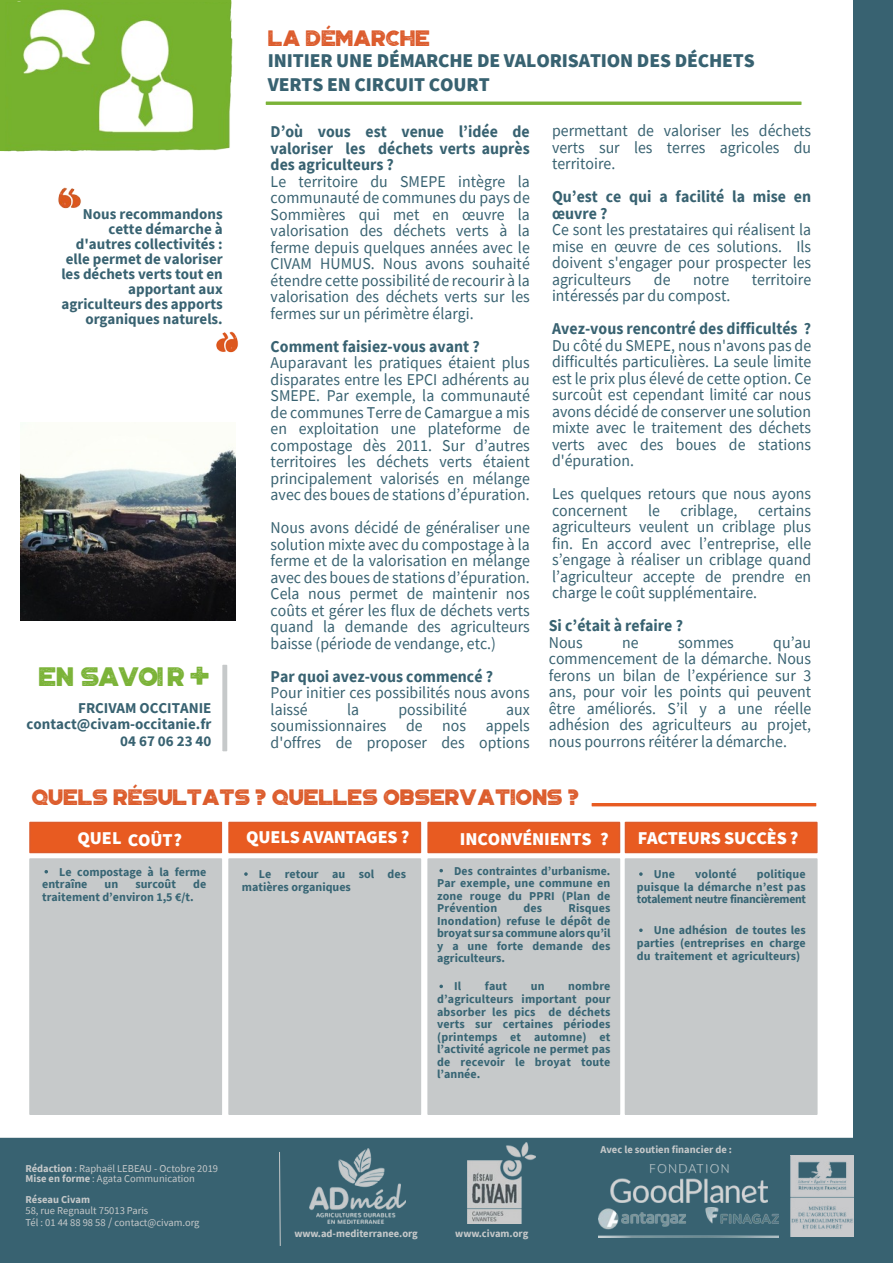
<style>
.page{position:relative;width:893px;height:1263px;background:#fff}
.page>*{position:absolute;margin:0;border:0;box-sizing:border-box;transform-origin:0 0}
.t1{font:27px "Portico Rough";letter-spacing:-.06em;color:#7bb338}
.t2{font:22.5px "Portico Rough";letter-spacing:-.005em;color:#dc5c2c}
.t3{font:22.5px "Portico Rough";letter-spacing:-.005em;color:#dc5c2d}
.t4{font:900 19.5px/24.5px "Source Sans Pro";letter-spacing:-.005em;color:#386271}
.t5{font:900 18px "Source Sans Pro";letter-spacing:-.01em;color:#fff}
.t6{font:16.5px/16.5px "Source Sans Pro";color:#386271;text-align:justify;scale:.96 1}
.t7{font:700 16.5px/16.5px "Source Sans Pro";color:#386271;scale:.96 1}
.t8{font:700 15px/15px "Source Sans Pro";color:#386271;text-align:right}
.t9{font:700 12px/12.5px "Source Sans Pro";color:#376574;text-align:justify}
.t10{font:10.5px/10.5px "Source Sans Pro";color:#c6c9ca}
.t11{font:700 10.5px "Source Sans Pro";color:#c6c9ca}
.s1{font-size:30px}
.s2{font-weight:700}
.s3{font-size:12px}
</style>
<div class="page">
<hr style="left:266px;top:102px;width:535px;height:3px;background:#7bb338">
<div style="left:854px;top:0;width:39px;height:1263px;background:#386271"></div>
<div style="left:0;top:1138px;width:854px;height:125px;background:#386271"></div>
<img style="left:468px;top:1142px;width:67px;height:81px">
<img style="left:309px;top:1149px;width:97px;height:74px">
<svg style="left:279px;top:1151px;width:2px;height:96px"></svg>
<div style="left:30px;top:822px;width:191px;height:30px;background:#e85b21"></div>
<div style="left:29px;top:822px;width:193px;height:31px;border:2px solid #dc5c2d"></div>
<div style="left:30px;top:859px;width:191px;height:255px;background:#c6c9ca"></div>
<div style="left:29px;top:858px;width:193px;height:257px;border:2px solid #c6c9ca"></div>
<div style="left:229px;top:822px;width:191px;height:30px;background:#e85b21"></div>
<div style="left:228px;top:822px;width:193px;height:31px;border:2px solid #dc5c2d"></div>
<div style="left:229px;top:859px;width:191px;height:255px;background:#c6c9ca"></div>
<div style="left:228px;top:858px;width:193px;height:257px;border:2px solid #c6c9ca"></div>
<div style="left:428px;top:822px;width:191px;height:30px;background:#e85b21"></div>
<div style="left:427px;top:822px;width:193px;height:31px;border:2px solid #dc5c2d"></div>
<div style="left:428px;top:859px;width:191px;height:255px;background:#c6c9ca"></div>
<div style="left:427px;top:858px;width:193px;height:257px;border:2px solid #c6c9ca"></div>
<div style="left:625px;top:822px;width:192px;height:30px;background:#e85b21"></div>
<div style="left:625px;top:822px;width:193px;height:31px;border:2px solid #dc5c2d"></div>
<div style="left:625px;top:859px;width:192px;height:255px;background:#c6c9ca"></div>
<div style="left:625px;top:858px;width:193px;height:257px;border:2px solid #c6c9ca"></div>
<hr style="left:592px;top:803px;width:224px;height:3px;background:#e85b21">
<div style="left:222px;top:665px;width:5px;height:86px;border:2px solid #c6c9ca"></div>
<svg style="left:639px;top:872px;width:4px;height:4px"></svg>
<svg style="left:639px;top:928px;width:4px;height:4px"></svg>
<img style="left:58px;top:187px;width:23px;height:22px">
<img style="left:216px;top:331px;width:22px;height:22px">
<svg style="left:244px;top:872px;width:4px;height:4px"></svg>
<svg style="left:439px;top:869px;width:4px;height:3px"></svg>
<svg style="left:439px;top:985px;width:4px;height:3px"></svg>
<img style="left:610px;top:1164px;width:157px;height:38px">
<img style="left:791px;top:1155px;width:63px;height:81px">
<img style="left:598px;top:1207px;width:181px;height:30px">
<img style="left:0;top:0;width:233px;height:152px">
<img style="left:0;top:1px;width:5px;height:149px">
<img style="left:0;top:0;width:231px;height:1px">
<img style="left:21px;top:444px;width:215px;height:177px">
<p class="t8" style="left:61px;top:208px;width:163px">Nous recommandons cette démarche à d'autres collectivités : elle permet de valoriser les déchets verts tout en apportant aux agriculteurs des apports organiques naturels.</p>
<h1 class="t1" style="left:38px;top:667px;width:173px">EN SAVOI R <span class="s1">+</span></h1>
<p class="t8" style="left:27px;top:701px;width:186px;line-height:16.5px">FRCIVAM OCCITANIE contact@civam-occitanie.fr<br>04 67 06 23 40</p>
<h2 class="t3" style="left:268px;top:30px;width:164px">LA DÉMARCHE</h2>
<p class="t4" style="left:268px;top:50px;width:489px">INITIER UNE DÉMARCHE DE VALORISATION DES DÉCHETS<br>VERTS EN CIRCUIT COURT</p>
<p class="t7" style="left:271px;top:125px;width:271px;text-align:justify">D’où vous est venue l’idée de valoriser les déchets verts auprès des agriculteurs ?</p>
<p class="t6" style="left:271px;top:174px;width:271px">Le territoire du SMEPE intègre la communauté de communes du pays de Sommières qui met en œuvre la valorisation des déchets verts à la ferme depuis quelques années avec le CIVAM HUMUS. Nous avons souhaité étendre cette possibilité de recourir à la valorisation des déchets verts sur les fermes sur un périmètre élargi.</p>
<p class="t7" style="left:271px;top:339px;width:219px">Comment faisiez-vous avant ?</p>
<p class="t6" style="left:271px;top:356px;width:271px">Auparavant les pratiques étaient plus disparates entre les EPCI adhérents au SMEPE. Par exemple, la communauté de communes Terre de Camargue a mis en exploitation une plateforme de compostage dès 2011. Sur d’autres territoires les déchets verts étaient principalement valorisés en mélange avec des boues de stations d’épuration.</p>
<p class="t6" style="left:271px;top:521px;width:271px">Nous avons décidé de généraliser une solution mixte avec du compostage à la ferme et de la valorisation en mélange avec des boues de stations d’épuration.<br>Cela nous permet de maintenir nos coûts et gérer les flux de déchets verts quand la demande des agriculteurs baisse (période de vendange, etc.)</p>
<p class="t7" style="left:271px;top:669px;width:233px">Par quoi avez-vous commencé ?</p>
<p class="t6" style="left:271px;top:686px;width:271px">Pour initier ces possibilités nous avons laissé</p>
<p class="t6" style="left:347px;top:702px;width:14px">la</p>
<p class="t6" style="left:398px;top:702px;width:73px">possibilité</p>
<p class="t6" style="left:271px;top:702px;width:271px;text-indent:236px">aux soumissionnaires de nos appels d'offres de proposer des options</p>
<p class="t6" style="left:552px;top:124px;width:271px">permettant de valoriser les déchets verts sur les terres agricoles du territoire.</p>
<p class="t7" style="left:552px;top:190px;width:271px">Qu’est ce qui a facilité la mise en œuvre ?</p>
<p class="t6" style="left:552px;top:223px;width:271px">Ce sont les prestataires qui réalisent la mise en œuvre de ces solutions. Ils doivent s'engager pour prospecter les agriculteurs</p>
<p class="t6" style="left:654px;top:272px;width:19px">de</p>
<p class="t6" style="left:693px;top:272px;width:39px">notre</p>
<p class="t6" style="left:752px;top:272px;width:63px">territoire</p>
<p class="t6" style="left:552px;top:289px;width:187px">intéressés par du compost.</p>
<p class="t7" style="left:552px;top:322px;width:271px">Avez-vous rencontré des difficultés ?</p>
<p class="t6" style="left:552px;top:338px;width:271px">Du côté du SMEPE, nous n'avons pas de difficultés particulières. La seule limite est le prix plus élevé de cette option. Ce surcoût est cependant limité car nous avons décidé de conserver une solution mixte avec le traitement des déchets verts avec des boues de stations d'épuration.</p>
<p class="t6" style="left:552px;top:487px;width:271px">Les quelques retours que nous ayons concernent le criblage, certains agriculteurs veulent un criblage plus fin. En accord avec l’entreprise, elle s’engage à réaliser un criblage quand l’agriculteur accepte de prendre en charge le coût supplémentaire.</p>
<p class="t7" style="left:549px;top:619px;width:141px">Si c’était à refaire ?</p>
<p class="t6" style="left:549px;top:635px;width:37px">Nous</p>
<p class="t6" style="left:622px;top:635px;width:19px">ne</p>
<p class="t6" style="left:678px;top:635px;width:60px">sommes</p>
<p class="t6" style="left:549px;top:635px;width:275px;text-indent:224px">qu’au commencement de la démarche. Nous ferons un bilan de l’expérience sur 3 ans, pour voir les points qui peuvent être améliorés. S’il y a une réelle adhésion des agriculteurs au projet, nous pourrons réitérer la démarche.</p>
<h2 class="t2" style="left:31px;top:789px;width:549px">QUELS RÉSULTATS ? QUELLES OBSERVATIONS ?</h2>
<p class="t5" style="left:77px;top:832px;width:106px">QUEL COÛT ?</p>
<p class="t5" style="left:460px;top:832px;width:150px">INCONVÉNIENTS ?</p>
<p class="t5" style="left:246px;top:830px;width:165px">QUELS AVANTAGES ?</p>
<p class="t5" style="left:638px;top:831px;width:162px">FACTEURS SUCCÈS ?</p>
<p class="t9" style="left:242px;top:869px;width:166px;text-indent:17px">Le retour au sol des matières organiques</p>
<p class="t9" style="left:437px;top:865px;width:175px;text-indent:17px">Des contraintes d’urbanisme.<br>Par exemple, une commune en zone rouge du PPRI (Plan de Prévention</p>
<p class="t9" style="left:42px;top:866px;width:166px;text-indent:17px">Le compostage à la ferme entraîne</p>
<p class="t9" style="left:654px;top:869px;width:23px">Une</p>
<p class="t9" style="left:695px;top:869px;width:43px">volonté</p>
<p class="t9" style="left:637px;top:869px;width:171px;text-indent:120px">politique puisque la démarche n’est pas totalement neutre financièrement</p>
<p class="t9" style="left:637px;top:925px;width:170px;text-indent:17px">Une adhésion de toutes les parties (entreprises en charge du traitement et agriculteurs)</p>
<p class="t9" style="left:105px;top:879px;width:15px">un</p>
<p class="t9" style="left:135px;top:879px;width:42px">surcoût</p>
<p class="t9" style="left:42px;top:879px;width:166px;text-indent:151px">de traitement d’environ 1,5 €/t.</p>
<p class="t9" style="left:437px;top:903px;width:175px;text-indent:131px">Risques Inondation) refuse le dépôt de broyat sur sa commune alors qu’il y a une forte demande des agriculteurs.</p>
<p class="t9" style="left:454px;top:981px;width:9px">Il</p>
<p class="t9" style="left:485px;top:981px;width:24px">faut</p>
<p class="t9" style="left:531px;top:981px;width:15px">un</p>
<p class="t9" style="left:524px;top:903px;width:20px">des</p>
<p class="t9" style="left:437px;top:981px;width:175px;text-indent:131px">nombre d’agriculteurs important pour absorber les pics de déchets verts sur certaines périodes (printemps et automne) et l’activité agricole ne permet pas de recevoir le broyat toute l’année.</p>
<p class="t10" style="left:26px;top:1164px;width:194px"><span class="s2">Rédaction</span> : Raphaël LEBEAU - Octobre 2019<br><span class="s2">Mise en forme</span> : Agata Communication</p>
<p class="t11" style="left:26px;top:1195px;width:66px">Réseau Civam</p>
<p class="t10" style="left:26px;top:1205px;width:176px;line-height:12px">58, rue Regnault 75013 Paris<br>Tél : 01 44 88 98 58 <span class="s3">/</span> contact@civam.org</p>
<p class="t11" style="left:294px;top:1229px;width:125px">www.ad-mediterranee.org</p>
<p class="t11" style="left:455px;top:1229px;width:75px">www.civam.org</p>
<p class="t11" style="left:600px;top:1145px;width:133px">Avec le soutien financier de :</p>
</div>
